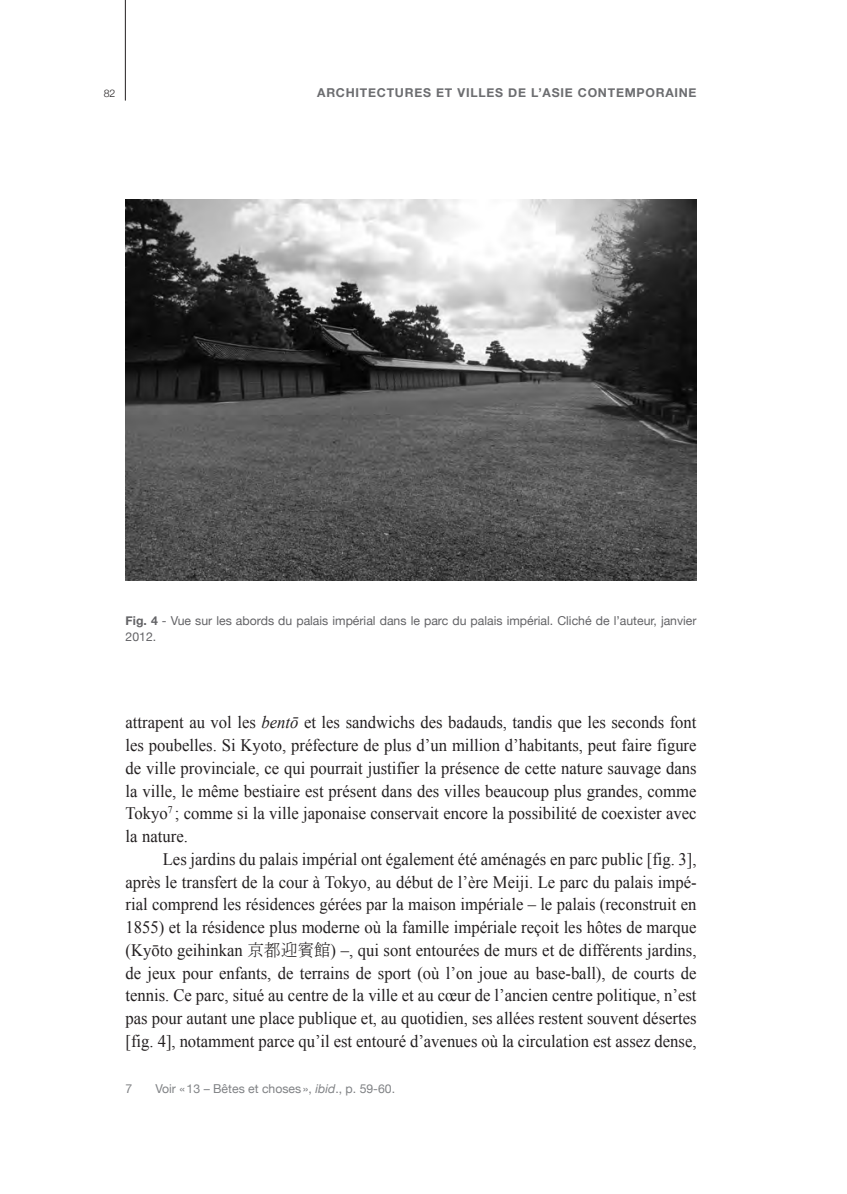
<style>
.page{position:relative;width:847px;height:1194px;background:#fff}
.page>*{position:absolute;margin:0;border:0;box-sizing:border-box;transform-origin:0 0}
.t1{font:17.5px/22.8px "Times New Roman";color:#231f20;text-align:justify;scale:.95 1}
.t2{font:12.25px/15.8px "Helvetica Neue";color:#636366}
.t3{font:700 12.25px "Helvetica Neue";letter-spacing:.06em;color:#6c6d70}
.t4{font:12.25px "Helvetica Neue";color:#808285}
.t5{font:300 10.5px "Helvetica Neue";color:#231f20}
.s1{font-weight:700}
.s2{font-style:italic}
.s3{font-family:"MS Mincho"}
</style>
<div class="page">
<hr style="left:125px;top:0;width:1px;height:101px;background:#231f20">
<img style="left:125px;top:200px;width:571px;height:380px">
<p class="t5" style="left:104px;top:84px;width:13px">82</p>
<p class="t3" style="left:317px;top:83px;width:380px">ARCHITECTURES ET VILLES DE L’ASIE CONTEMPORAINE</p>
<p class="t2" style="left:125px;top:614px;width:572px"><span class="s1">FIG. 4</span> - Vue sur les abords du palais impérial dans le parc du palais impérial. Cliché de l’auteur, janvier<br>2012.</p>
<p class="t1" style="left:125px;top:710px;width:602px">attrapent au vol les <span class="s2">bentō</span> et les sandwichs des badauds, tandis que les seconds font les poubelles. Si Kyoto, préfecture de plus d’un million d’habitants, peut faire figure de ville provinciale, ce qui pourrait justifier la présence de cette nature sauvage dans la ville, le même bestiaire est présent dans des villes beaucoup plus grandes, comme Tokyo<sup>7</sup> ; comme si la ville japonaise conservait encore la possibilité de coexister avec la nature.</p>
<p class="t1" style="left:125px;top:847px;width:602px;text-indent:37px">Les jardins du palais impérial ont également été aménagés en parc public [fig. 3], après le transfert de la cour à Tokyo, au début de l’ère Meiji. Le parc du palais impé&shy;rial comprend les résidences gérées par la maison impériale – le palais (reconstruit en 1855) et la résidence plus moderne où la famille impériale reçoit les hôtes de marque (Kyōto geihinkan <span class="s3">京都迎賓館</span>) –, qui sont entourées de murs et de différents jardins, de jeux pour enfants, de terrains de sport (où l’on joue au base-ball), de courts de tennis. Ce parc, situé au centre de la ville et au cœur de l’ancien centre politique, n’est pas pour autant une place publique et, au quotidien, ses allées restent souvent désertes [fig. 4], notamment parce qu’il est entouré d’avenues où la circulation est assez dense,</p>
<p class="t4" style="left:125px;top:1080px;width:8px">7</p>
<p class="t4" style="left:155px;top:1080px;width:241px">Voir «13 – Bêtes et choses », <span class="s2">ibid</span>., p. 59-60.</p>
</div>
